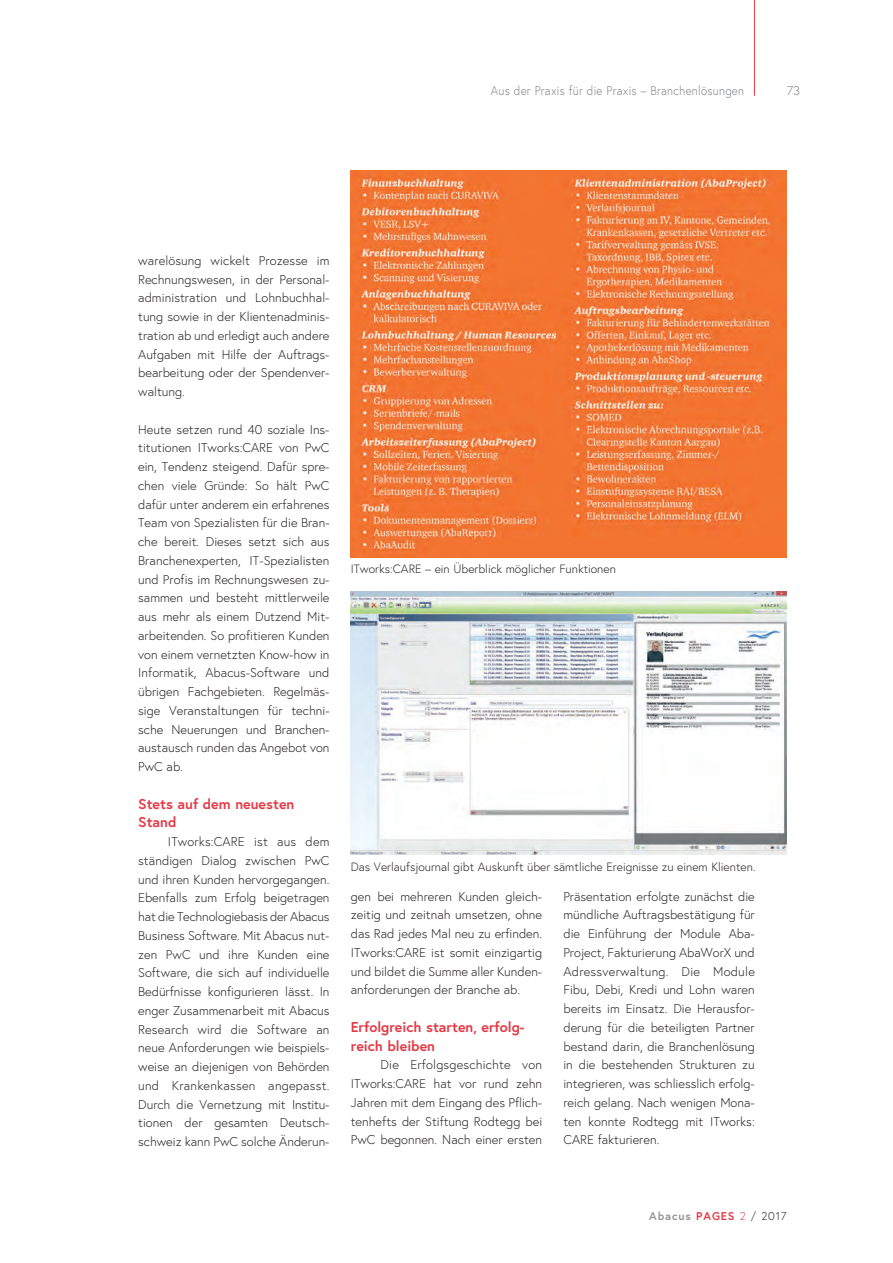
<style>
.page{position:relative;width:893px;height:1263px;background:#fff}
.page>*{position:absolute;margin:0;border:0;box-sizing:border-box;transform-origin:0 0}
.t1{font:700 14.25px/18.8px "Europa";color:#e33a46}
.t2{font:300 12.75px/18.8px "Europa";color:#231f20;text-align:justify}
.t3{font:300 12.75px "Europa";letter-spacing:.025em;color:#808285;scale:.9 1}
.t4{font:300 12.75px "Europa";letter-spacing:.025em;color:#808285}
.t5{font:300 12px "Europa";color:#231f20}
.t6{font:700 11.25px "Europa";letter-spacing:.075em;color:#939598}
.s1{color:#e33a46}
.s2{font-weight:300;color:#e33a46}
.s3{font-weight:300;color:#231f20}
</style>
<div class="page">
<hr style="left:754px;top:0;width:1px;height:96px;background:#e33a46">
<img style="left:351px;top:591px;width:436px;height:263px">
<img style="left:351px;top:170px;width:436px;height:387px">
<p class="t3" style="left:491px;top:83px;width:283px">Aus der Praxis für die Praxis – Branchenlösungen</p>
<p class="t4" style="left:787px;top:83px;width:15px">73</p>
<p class="t2" style="left:138px;top:251px;width:193px">warelösung wickelt Prozesse im Rechnungswesen, in der Personal&shy;administration und Lohnbuchhal&shy;tung sowie in der Klientenadminis&shy;tration ab und erledigt auch andere Aufgaben mit Hilfe der Auftrags&shy;bearbeitung oder der Spendenver&shy;waltung.</p>
<p class="t2" style="left:138px;top:420px;width:193px">Heute setzen rund 40 soziale Ins&shy;titutionen ITworks:CARE von PwC ein, Tendenz steigend. Dafür spre&shy;chen viele Gründe: So hält PwC dafür unter anderem ein erfahrenes Team von Spezialisten für die Bran&shy;che bereit. Dieses setzt sich aus Branchenexperten, IT-Spezialisten und Profis im Rechnungswesen zu&shy;sammen und besteht mittlerweile aus mehr als einem Dutzend Mit&shy;arbeitenden. So profitieren Kunden von einem vernetzten Know-how in Informatik, Abacus-Software und übrigen Fachgebieten. Regelmäs&shy;sige Veranstaltungen für techni&shy;sche Neuerungen und Branchen&shy;austausch runden das Angebot von PwC ab.</p>
<p class="t1" style="left:138px;top:794px;width:158px">Stets auf dem neuesten<br>Stand</p>
<p class="t2" style="left:138px;top:832px;width:193px;text-indent:30px">ITworks:CARE ist aus dem ständigen Dialog zwischen PwC und ihren Kunden hervorgegangen.<br>Ebenfalls zum Erfolg beigetragen hat die Technologiebasis der Abacus Business Software. Mit Abacus nut&shy;zen PwC und ihre Kunden eine Software, die sich auf individuelle Bedürfnisse konfigurieren lässt. In enger Zusammenarbeit mit Abacus Research wird die Software an neue Anforderungen wie beispiels&shy;weise an diejenigen von Behörden und Krankenkassen angepasst.<br>Durch die Vernetzung mit Institu&shy;tionen der gesamten Deutsch&shy;schweiz kann PwC solche Änderun-</p>
<p class="t5" style="left:351px;top:561px;width:267px">ITworks:CARE – ein Überblick möglicher Funktionen</p>
<p class="t5" style="left:351px;top:859px;width:406px">Das Verlaufsjournal gibt Auskunft über sämtliche Ereignisse zu einem Klienten.</p>
<p class="t2" style="left:351px;top:887px;width:193px">gen bei mehreren Kunden gleich&shy;zeitig und zeitnah umsetzen, ohne das Rad jedes Mal neu zu erfinden.<br>ITworks:CARE ist somit einzigartig und bildet die Summe aller Kunden&shy;anforderungen der Branche ab.</p>
<p class="t1" style="left:351px;top:1017px;width:175px">Erfolgreich starten, erfolg&shy;reich bleiben</p>
<p class="t2" style="left:351px;top:1055px;width:193px;text-indent:30px">Die Erfolgsgeschichte von ITworks:CARE hat vor rund zehn Jahren mit dem Eingang des Pflich&shy;tenhefts der Stiftung Rodtegg bei PwC begonnen. Nach einer ersten</p>
<p class="t2" style="left:563px;top:887px;width:193px">Präsentation erfolgte zunächst die mündliche Auftragsbestätigung für die Einführung der Module Aba-Project, Fakturierung AbaWorX und Adressverwaltung. Die Module Fibu, Debi, Kredi und Lohn waren bereits im Einsatz. Die Herausfor&shy;derung für die beteiligten Partner bestand darin, die Branchenlösung in die bestehenden Strukturen zu integrieren, was schliesslich erfolg&shy;reich gelang. Nach wenigen Mona&shy;ten konnte Rodtegg mit ITworks:<br>CARE fakturieren.</p>
<p class="t6" style="left:649px;top:1209px;width:139px">Abacus <span class="s1">PAGES</span> <span class="s2">2</span> <span class="s3">/ 2017</span></p>
</div>
